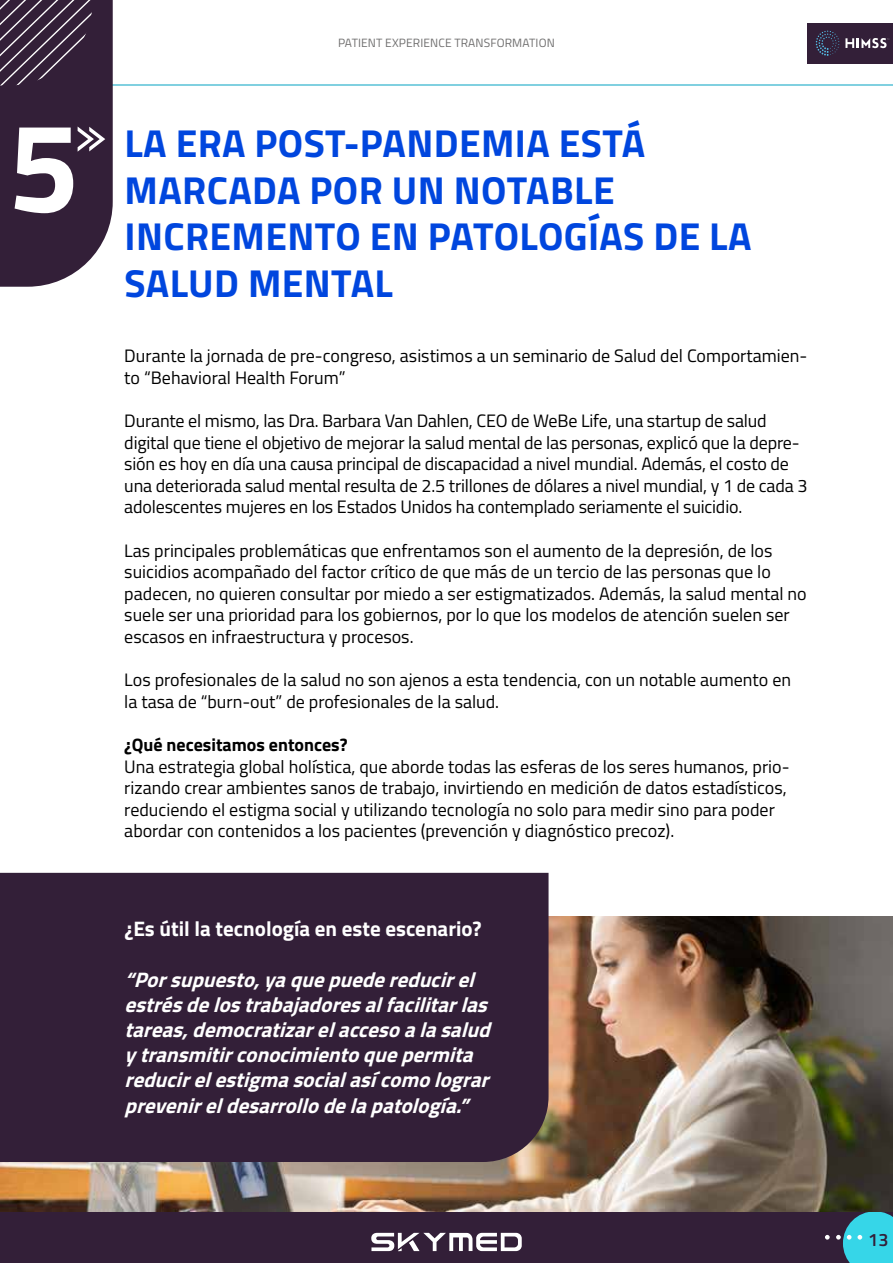
<style>
.page{position:relative;width:893px;height:1263px;background:#fff}
.page>*{position:absolute;margin:0;border:0;box-sizing:border-box;transform-origin:0 0}
.t1{font:700 127.5px "Titillium Web";color:#fff}
.t2{font:700 39px/46.8px "Titillium Web";letter-spacing:.01em;color:#0046de}
.t3{font:italic 700 21px/25.2px "Titillium Web";color:#fff}
.t4{font:700 21px "Titillium Web";color:#fff}
.t5{font:18px/21.6px "Titillium Web";color:#000}
.t6{font:700 18px "Titillium Web";color:#000}
.t7{font:600 18px "Titillium Web";color:#331f38}
.t8{font:12px "Titillium Web";letter-spacing:.01em;color:#706f6f}
</style>
<div class="page">
<div style="left:808px;top:23px;width:85px;height:40px;background:#331f38"></div>
<hr style="left:0;top:84px;width:893px;height:2px;background:#5ac2d7">
<div style="left:0;top:1211px;width:893px;height:52px;background:#331f38"></div>
<svg style="left:371px;top:1233px;width:151px;height:18px"></svg>
<svg style="left:836px;top:1211px;width:57px;height:52px"></svg>
<svg style="left:825px;top:1235px;width:5px;height:4px"></svg>
<svg style="left:816px;top:31px;width:23px;height:25px"></svg>
<svg style="left:845px;top:38px;width:44px;height:10px"></svg>
<img style="left:0;top:917px;width:893px;height:294px">
<div style="left:0;top:873px;width:549px;height:289px;background:#331f38"></div>
<svg style="left:0;top:0;width:113px;height:287px"></svg>
<h1 class="t1" style="left:8px;top:70px;width:73px">5</h1>
<p class="t8" style="left:338px;top:34px;width:218px">PATIENT EXPERIENCE TRANSFORMATION</p>
<h2 class="t2" style="left:125px;top:118px;width:628px">LA ERA POST-PANDEMIA ESTÁ<br>MARCADA POR UN NOTABLE<br>INCREMENTO EN PATOLOGÍAS DE LA<br>SALUD MENTAL</h2>
<p class="t5" style="left:124px;top:344px;width:684px">Durante la jornada de pre-congreso, asistimos a un seminario de Salud del Comportamien&shy;to “Behavioral Health Forum”</p>
<p class="t5" style="left:124px;top:409px;width:685px">Durante el mismo, las Dra. Barbara Van Dahlen, CEO de WeBe Life, una startup de salud digital que tiene el objetivo de mejorar la salud mental de las personas, explicó que la depre&shy;sión es hoy en día una causa principal de discapacidad a nivel mundial. Además, el costo de una deteriorada salud mental resulta de 2.5 trillones de dólares a nivel mundial, y 1 de cada 3 adolescentes mujeres en los Estados Unidos ha contemplado seriamente el suicidio.</p>
<p class="t5" style="left:124px;top:538px;width:684px">Las principales problemáticas que enfrentamos son el aumento de la depresión, de los suicidios acompañado del factor crítico de que más de un tercio de las personas que lo padecen, no quieren consultar por miedo a ser estigmatizados. Además, la salud mental no suele ser una prioridad para los gobiernos, por lo que los modelos de atención suelen ser escasos en infraestructura y procesos.</p>
<p class="t5" style="left:124px;top:668px;width:668px">Los profesionales de la salud no son ajenos a esta tendencia, con un notable aumento en la tasa de “burn-out” de profesionales de la salud.</p>
<p class="t6" style="left:124px;top:731px;width:225px">¿Qué necesitamos entonces?</p>
<p class="t5" style="left:124px;top:754px;width:667px">Una estrategia global holística, que aborde todas las esferas de los seres humanos, prio&shy;rizando crear ambientes sanos de trabajo, invirtiendo en medición de datos estadísticos, reduciendo el estigma social y utilizando tecnología no solo para medir sino para poder abordar con contenidos a los pacientes (prevención y diagnóstico precoz).</p>
<p class="t4" style="left:125px;top:913px;width:359px">¿Es útil la tecnología en este escenario?</p>
<p class="t3" style="left:125px;top:965px;width:374px">“Porsupuesto,yaquepuedereducirel estrésdelostrabajadoresalfacilitarlas tareas,democratizarelaccesoalasalud ytransmitirconocimientoquepermita reducirelestigmasocialasícomolograr prevenireldesarrollodelapatología.”</p>
<p class="t7" style="left:868px;top:1226px;width:22px">13</p>
</div>
